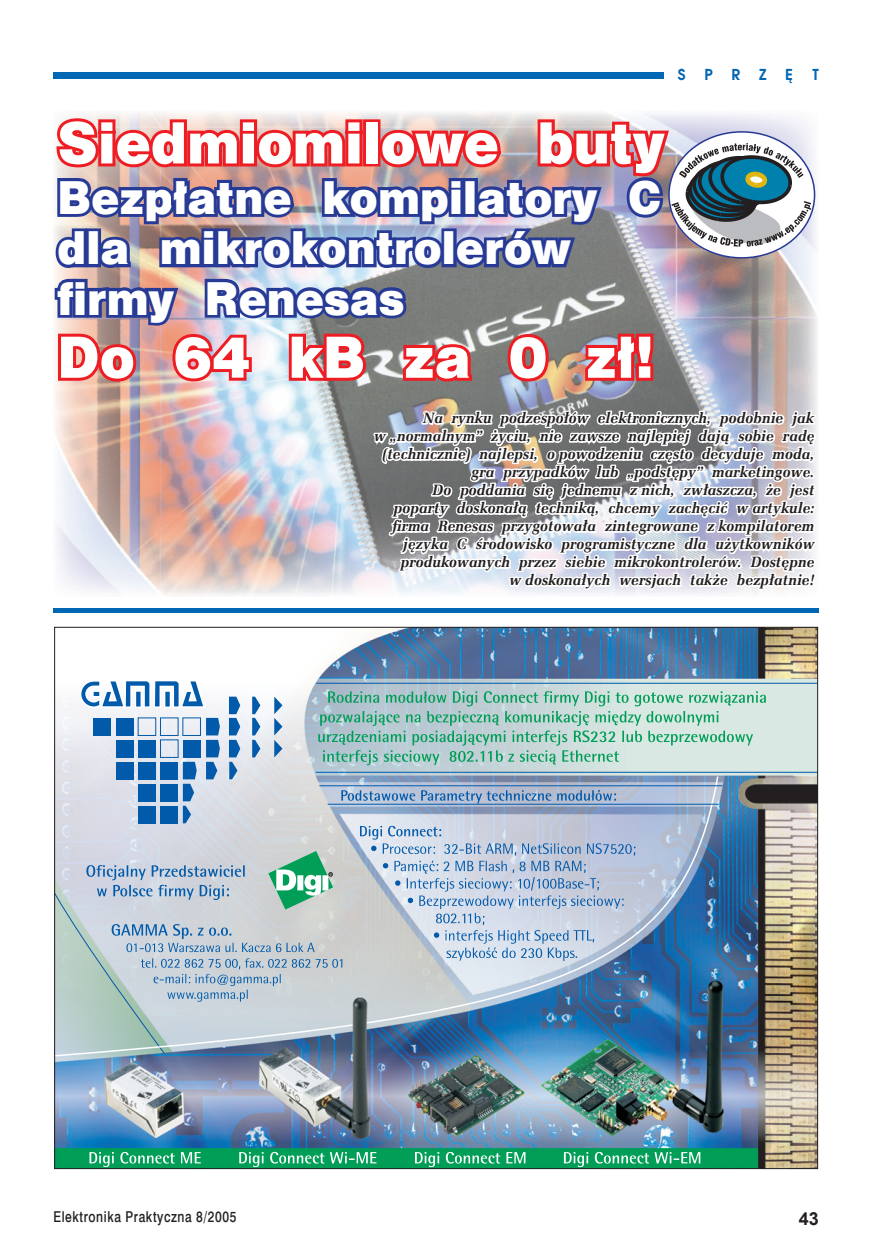
<style>
.page{position:relative;width:872px;height:1255px;background:#fff}
.page>*{position:absolute;margin:0;border:0;box-sizing:border-box;transform-origin:0 0}
.t1{font:52.5px "Swis 721 Blk 2 EU";letter-spacing:.005em;color:#fff}
.t2{font:42px/50.4px "Swis 721 Blk 2 EU";letter-spacing:.005em;color:#fff}
.t3{font:700 18px "Arial";color:#231f20}
.t4{font:italic 700 15px/18px "Zapf Ellipt EU";letter-spacing:.005em;color:#231f20;text-align:right;scale:.96 1}
.t5{font:15px "Swis 721 Md EU";letter-spacing:.05em;color:#231f20;scale:.8 1}
.t6{font:700 15px "Avalon";letter-spacing:1.25em;color:#0166b3}
</style>
<div class="page">
<div style="left:53px;top:72px;width:611px;height:7px;background:#0166b3"></div>
<img style="left:56px;top:629px;width:760px;height:537px">
<hr style="left:316px;top:683px;width:501px;height:1px;background:#015aaa">
<hr style="left:316px;top:772px;width:501px;height:1px;background:#015aaa">
<img style="left:56px;top:677px;width:710px;height:376px">
<svg style="left:89px;top:1151px;width:112px;height:15px;background:#3cb47e"></svg>
<svg style="left:239px;top:1151px;width:137px;height:15px;background:#3cb47e"></svg>
<svg style="left:415px;top:1151px;width:110px;height:15px;background:#3cb47e"></svg>
<svg style="left:564px;top:1151px;width:136px;height:15px;background:#3cb47e"></svg>
<img style="left:53px;top:114px;width:766px;height:515px">
<p class="t6" style="left:678px;top:65px;width:142px">SPRZĘT</p>
<h1 class="t1" style="left:57px;top:107px;width:608px">Siedmiomilowe buty</h1>
<h2 class="t2" style="left:57px;top:176px;width:605px">Bezpłatne kompilatory C dla mikrokontrolerów firmy Renesas</h2>
<h1 class="t1" style="left:57px;top:321px;width:598px">Do 64 kB za 0 zł!</h1>
<p class="t4" style="left:374px;top:409px;width:460px">Na rynku podzespołów elektronicznych, podobnie jak<br>w „normalnym” życiu, nie zawsze najlepiej dają sobie radę (technicznie) najlepsi, o powodzeniu często decyduje moda, gra przypadków lub „podstępy” marketingowe.<br>Do poddania się jednemu z nich, zwłaszcza, że jest<br>poparty doskonałą techniką, chcemy zachęcić w artykule: firma Renesas przygotowała zintegrowane z kompilatorem języka C środowisko programistyczne dla użytkowników produkowanych przez siebie mikrokontrolerów. Dostępne<br>w doskonałych wersjach także bezpłatnie!</p>
<p class="t5" style="left:53px;top:1207px;width:230px">Elektronika Praktyczna 8/2005</p>
<p class="t3" style="left:798px;top:1206px;width:22px">43</p>
</div>
